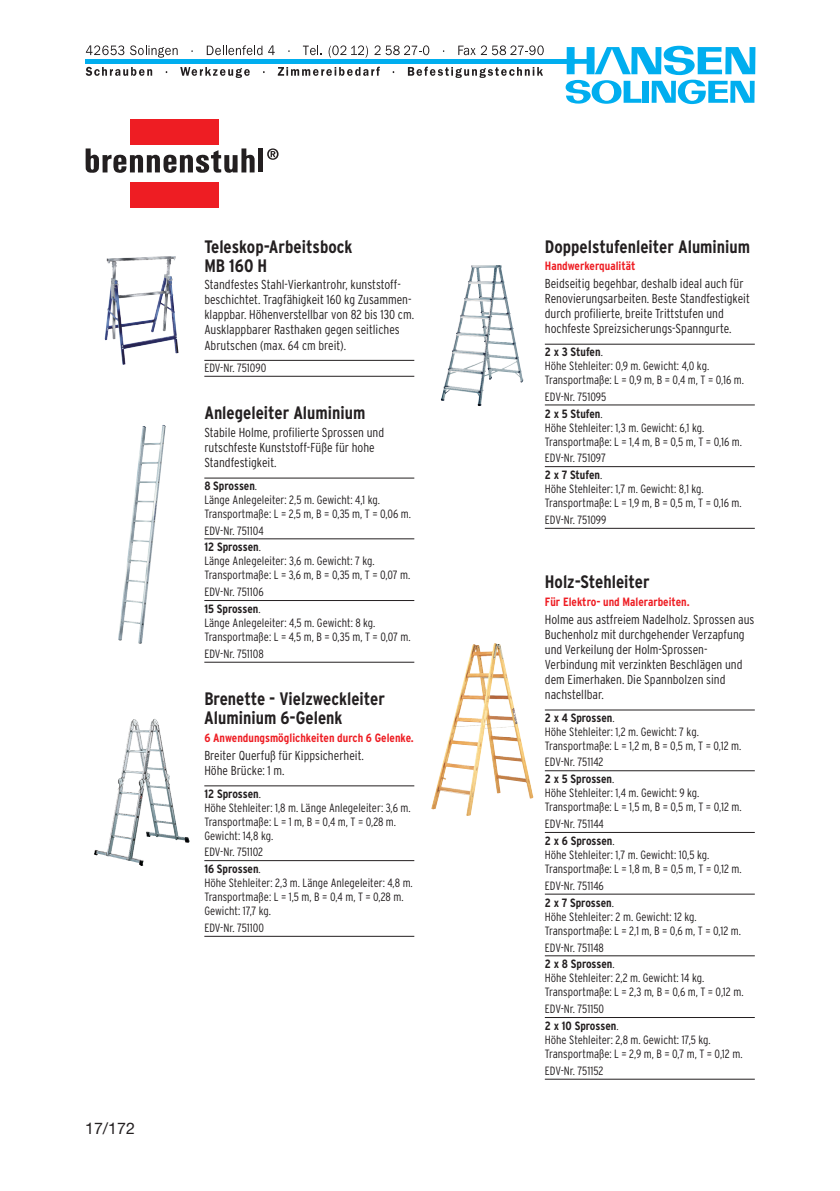
<style>
.page{position:relative;width:840px;height:1191px;background:#fff}
.page>*{position:absolute;margin:0;border:0;box-sizing:border-box;transform-origin:0 0}
.t1{font:700 condensed 18px/19px "Interstate";color:#231f20}
.t2{font:16px "Helvetica Neue";color:#231f20}
.t3{font:16px "Helvetica Neue LT";color:#231f20}
.t4{font:300 condensed 13px/15px "Interstate";color:#231f20}
.t5{font:300 condensed 12px/14px "Interstate";color:#231f20}
.t6{font:700 condensed 12px "Interstate";color:#ee1d23}
.s1{font-weight:700}
</style>
<div class="page">
<div style="left:130px;top:119px;width:88px;height:26px;background:#ee1d23"></div>
<div style="left:130px;top:182px;width:88px;height:26px;background:#ee1d23"></div>
<div style="left:258px;top:148px;width:5px;height:24px;background:#231f20"></div>
<svg style="left:86px;top:148px;width:168px;height:25px"></svg>
<svg style="left:267px;top:148px;width:11px;height:12px"></svg>
<hr style="left:204px;top:360px;width:210px;height:1px;background:#231f20">
<hr style="left:204px;top:376px;width:210px;height:1px;background:#231f20">
<hr style="left:204px;top:478px;width:210px;height:1px;background:#231f20">
<hr style="left:204px;top:538px;width:210px;height:1px;background:#231f20">
<hr style="left:204px;top:600px;width:210px;height:1px;background:#231f20">
<hr style="left:204px;top:662px;width:210px;height:1px;background:#231f20">
<hr style="left:204px;top:785px;width:210px;height:1px;background:#231f20">
<hr style="left:204px;top:860px;width:210px;height:1px;background:#231f20">
<hr style="left:204px;top:936px;width:210px;height:1px;background:#231f20">
<hr style="left:544px;top:344px;width:210px;height:1px;background:#231f20">
<hr style="left:544px;top:404px;width:210px;height:1px;background:#231f20">
<hr style="left:544px;top:466px;width:210px;height:1px;background:#231f20">
<hr style="left:544px;top:528px;width:210px;height:1px;background:#231f20">
<hr style="left:544px;top:709px;width:210px;height:1px;background:#231f20">
<hr style="left:544px;top:770px;width:210px;height:1px;background:#231f20">
<hr style="left:544px;top:832px;width:210px;height:1px;background:#231f20">
<hr style="left:544px;top:894px;width:210px;height:1px;background:#231f20">
<hr style="left:544px;top:955px;width:210px;height:1px;background:#231f20">
<hr style="left:544px;top:1017px;width:210px;height:1px;background:#231f20">
<hr style="left:544px;top:1079px;width:210px;height:1px;background:#231f20">
<img style="left:105px;top:256px;width:73px;height:109px">
<img style="left:118px;top:425px;width:48px;height:218px">
<img style="left:441px;top:265px;width:82px;height:141px">
<img style="left:94px;top:718px;width:95px;height:148px">
<img style="left:431px;top:643px;width:102px;height:173px">
<svg style="left:565px;top:46px;width:190px;height:58px"></svg>
<svg style="left:86px;top:45px;width:38px;height:10px"></svg>
<svg style="left:130px;top:45px;width:47px;height:13px"></svg>
<svg style="left:207px;top:45px;width:55px;height:10px"></svg>
<svg style="left:268px;top:45px;width:6px;height:10px"></svg>
<svg style="left:303px;top:46px;width:19px;height:9px"></svg>
<svg style="left:328px;top:45px;width:40px;height:13px"></svg>
<svg style="left:374px;top:45px;width:55px;height:10px"></svg>
<svg style="left:458px;top:45px;width:85px;height:10px"></svg>
<svg style="left:86px;top:67px;width:66px;height:9px"></svg>
<svg style="left:180px;top:67px;width:70px;height:11px"></svg>
<svg style="left:278px;top:67px;width:101px;height:9px"></svg>
<svg style="left:407px;top:67px;width:135px;height:11px"></svg>
<div style="left:85px;top:59px;width:489px;height:5px;background:#00aeef"></div>
<h1 class="t1" style="left:204px;top:237px;width:150px">Teleskop-Arbeitsbock<br>MB 160 H</h1>
<p class="t4" style="left:204px;top:277px;width:211px">Standfestes Stahl-Vierkantrohr, kunststoff&shy;beschichtet. Tragfähigkeit 160 kg Zusammen&shy;klappbar. Höhenverstellbar von 82 bis 130 cm.<br>Ausklappbarer Rasthaken gegen seitliches Abrutschen (max. 64 cm breit).</p>
<p class="t5" style="left:204px;top:361px;width:63px">EDV-Nr. 751090</p>
<h1 class="t1" style="left:204px;top:403px;width:162px">Anlegeleiter Aluminium</h1>
<p class="t4" style="left:204px;top:425px;width:181px">Stabile Holme, profilierte Sprossen und rutschfeste Kunststoff-Füße für hohe<br>Standfestigkeit.</p>
<p class="t5" style="left:204px;top:478px;width:208px"><span class="s1">8 Sprossen</span>.<br>Länge Anlegeleiter: 2,5 m. Gewicht: 4,1 kg.<br>Transportmaße: L = 2,5 m, B = 0,35 m, T = 0,06 m.</p>
<p class="t5" style="left:204px;top:522px;width:61px;line-height:16.8px">EDV-Nr. 751104<br><span class="s1">12 Sprossen</span>.</p>
<p class="t5" style="left:204px;top:554px;width:207px">Länge Anlegeleiter: 3,6 m. Gewicht: 7 kg.<br>Transportmaße: L = 3,6 m, B = 0,35 m, T = 0,07 m.</p>
<p class="t5" style="left:204px;top:583px;width:61px;line-height:16.8px">EDV-Nr. 751106<br><span class="s1">15 Sprossen</span>.</p>
<p class="t5" style="left:204px;top:616px;width:208px">Länge Anlegeleiter: 4,5 m. Gewicht: 8 kg.<br>Transportmaße: L = 4,5 m, B = 0,35 m, T = 0,07 m.</p>
<p class="t5" style="left:204px;top:646px;width:61px">EDV-Nr. 751108</p>
<h1 class="t1" style="left:204px;top:689px;width:182px">Brenette - Vielzweckleiter<br>Aluminium 6-Gelenk</h1>
<p class="t6" style="left:204px;top:730px;width:211px">6 Anwendungsmöglichkeiten durch 6 Gelenke.</p>
<p class="t4" style="left:204px;top:748px;width:161px">Breiter Querfuß für Kippsicherheit.<br>Höhe Brücke: 1 m.</p>
<p class="t5" style="left:204px;top:786px;width:208px"><span class="s1">12 Sprossen</span>.<br>Höhe Stehleiter: 1,8 m. Länge Anlegeleiter: 3,6 m.<br>Transportmaße: L = 1 m, B = 0,4 m, T = 0,28 m.<br>Gewicht: 14,8 kg.</p>
<p class="t5" style="left:204px;top:843px;width:60px;line-height:16.8px">EDV-Nr. 751102<br><span class="s1">16 Sprossen</span>.</p>
<p class="t5" style="left:204px;top:876px;width:210px">Höhe Stehleiter: 2,3 m. Länge Anlegeleiter: 4,8 m.<br>Transportmaße: L = 1,5 m, B = 0,4 m, T = 0,28 m.<br>Gewicht: 17,7 kg.</p>
<p class="t5" style="left:204px;top:920px;width:61px">EDV-Nr. 751100</p>
<h2 class="t2" style="left:85px;top:1119px;width:51px">17/172</h2>
<h2 class="t3" style="left:94px;top:1119px;width:25px">2 6</h2>
<h1 class="t1" style="left:544px;top:237px;width:207px">Doppelstufenleiter Aluminium</h1>
<p class="t6" style="left:544px;top:259px;width:92px">Handwerkerqualität</p>
<p class="t4" style="left:544px;top:276px;width:206px">Beidseitig begehbar, deshalb ideal auch für Renovierungsarbeiten. Beste Standfestigkeit durch profilierte, breite Trittstufen und hochfeste Spreizsicherungs-Spanngurte.</p>
<p class="t5" style="left:544px;top:344px;width:201px"><span class="s1">2 x 3 Stufen</span>.<br>Höhe Stehleiter: 0,9 m. Gewicht: 4,0 kg.<br>Transportmaße: L = 0,9 m, B = 0,4 m, T = 0,16 m.</p>
<p class="t5" style="left:544px;top:388px;width:63px;line-height:16.8px">EDV-Nr. 751095<br><span class="s1">2 x 5 Stufen</span>.</p>
<p class="t5" style="left:544px;top:420px;width:198px">Höhe Stehleiter: 1,3 m. Gewicht: 6,1 kg.<br>Transportmaße: L = 1,4 m, B = 0,5 m, T = 0,16 m.</p>
<p class="t5" style="left:544px;top:450px;width:63px;line-height:16.8px">EDV-Nr. 751097<br><span class="s1">2 x 7 Stufen</span>.</p>
<p class="t5" style="left:544px;top:482px;width:198px">Höhe Stehleiter: 1,7 m. Gewicht: 8,1 kg.<br>Transportmaße: L = 1,9 m, B = 0,5 m, T = 0,16 m.</p>
<p class="t5" style="left:544px;top:513px;width:63px">EDV-Nr. 751099</p>
<h1 class="t1" style="left:544px;top:572px;width:106px">Holz-Stehleiter</h1>
<p class="t6" style="left:544px;top:595px;width:146px">Für Elektro- und Malerarbeiten.</p>
<p class="t4" style="left:544px;top:612px;width:211px">Holme aus astfreiem Nadelholz. Sprossen aus Buchenholz mit durchgehender Verzapfung und Verkeilung der Holm-Sprossen-Verbindung mit verzinkten Beschlägen und dem Eimerhaken. Die Spannbolzen sind nachstellbar.</p>
<p class="t5" style="left:544px;top:710px;width:198px"><span class="s1">2 x 4 Sprossen</span>.<br>Höhe Stehleiter: 1,2 m. Gewicht: 7 kg.<br>Transportmaße: L = 1,2 m, B = 0,5 m, T = 0,12 m.</p>
<p class="t5" style="left:544px;top:754px;width:71px;line-height:16.8px">EDV-Nr. 751142<br><span class="s1">2 x 5 Sprossen</span>.</p>
<p class="t5" style="left:544px;top:786px;width:198px">Höhe Stehleiter: 1,4 m. Gewicht: 9 kg.<br>Transportmaße: L = 1,5 m, B = 0,5 m, T = 0,12 m.</p>
<p class="t5" style="left:544px;top:815px;width:71px;line-height:16.8px">EDV-Nr. 751144<br><span class="s1">2 x 6 Sprossen</span>.</p>
<p class="t5" style="left:544px;top:847px;width:198px">Höhe Stehleiter: 1,7 m. Gewicht: 10,5 kg.<br>Transportmaße: L = 1,8 m, B = 0,5 m, T = 0,12 m.</p>
<p class="t5" style="left:544px;top:877px;width:71px;line-height:16.8px">EDV-Nr. 751146<br><span class="s1">2 x 7 Sprossen</span>.</p>
<p class="t5" style="left:544px;top:909px;width:198px">Höhe Stehleiter: 2 m. Gewicht: 12 kg.<br>Transportmaße: L = 2,1 m, B = 0,6 m, T = 0,12 m.</p>
<p class="t5" style="left:544px;top:939px;width:71px;line-height:16.8px">EDV-Nr. 751148<br><span class="s1">2 x 8 Sprossen</span>.</p>
<p class="t5" style="left:544px;top:971px;width:200px">Höhe Stehleiter: 2,2 m. Gewicht: 14 kg.<br>Transportmaße: L = 2,3 m, B = 0,6 m, T = 0,12 m.</p>
<p class="t5" style="left:544px;top:1000px;width:75px;line-height:16.8px">EDV-Nr. 751150<br><span class="s1">2 x 10 Sprossen</span>.</p>
<p class="t5" style="left:544px;top:1032px;width:199px">Höhe Stehleiter: 2,8 m. Gewicht: 17,5 kg.<br>Transportmaße: L = 2,9 m, B = 0,7 m, T = 0,12 m.</p>
<p class="t5" style="left:544px;top:1063px;width:60px">EDV-Nr. 751152</p>
</div>
